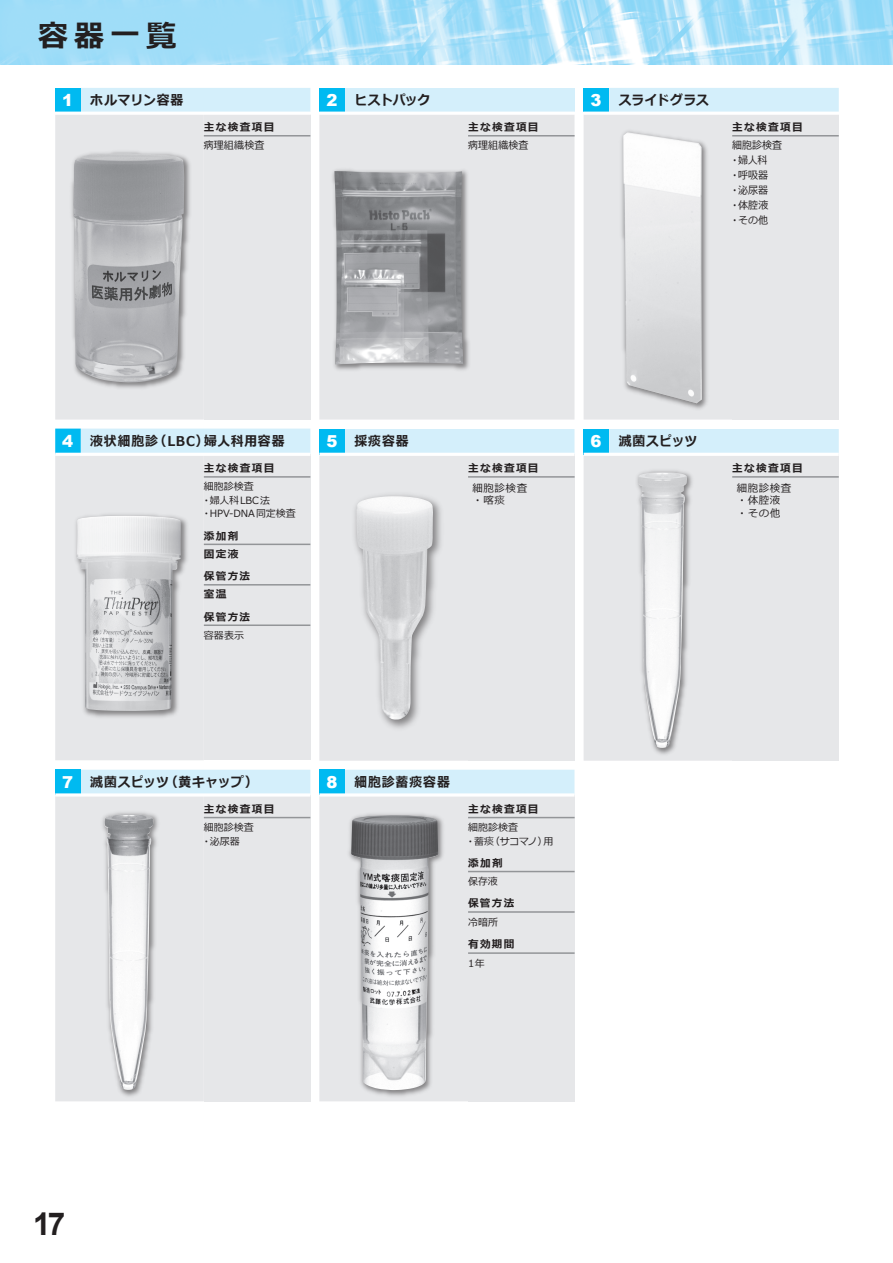
<style>
.page{position:relative;width:893px;height:1263px;background:#fff}
.page>*{position:absolute;margin:0;border:0;box-sizing:border-box;transform-origin:0 0}
.t1{font:700 31.5px "Arial";color:#231f20}
.t2{font:700 30px "Meiryo";color:#231f20}
.t3{font:700 13.5px "Meiryo";letter-spacing:.05em;color:#231f20;scale:.95 1}
.t4{font:700 13.5px "Meiryo";letter-spacing:.015em;color:#231f20;scale:.95 1}
.t5{font:700 13.5px "Meiryo";letter-spacing:.02em;color:#231f20;scale:.95 1}
.t6{font:700 13.5px "Meiryo";letter-spacing:.075em;color:#231f20;scale:.95 1}
.t7{font:700 10.65px "Meiryo";letter-spacing:.12em;color:#231f20}
.t8{font:10.5px/15px "Meiryo";letter-spacing:-.005em;color:#231f20;scale:.95 1}
.t9{font:10.5px/12.6px "Meiryo";letter-spacing:.05em;color:#231f20}
.t10{font:10.5px "Meiryo";letter-spacing:.015em;color:#231f20;scale:.95 1}
.t11{font:10.5px/12.6px "Meiryo";letter-spacing:.015em;color:#231f20}
.t12{font:10.05px/13.5px "Meiryo";color:#231f20}
.s1{font-family:"Arial";font-weight:900;font-size:16.5px;color:#fff}
</style>
<div class="page">
<img style="left:0;top:0;width:893px;height:65px">
<div style="left:732px;top:113px;width:107px;height:307px;background:#e6e7e9"></div>
<div style="left:609px;top:88px;width:230px;height:24px;background:#d4effb"></div>
<div style="left:584px;top:115px;width:148px;height:305px;background:#e6e7e9"></div>
<div style="left:584px;top:88px;width:25px;height:25px;background:#00baf1"></div>
<hr style="left:584px;top:112px;width:255px;height:3px;background:#fff">
<hr style="left:732px;top:135px;width:107px;height:2px;background:#939598">
<img style="left:619px;top:127px;width:93px;height:287px">
<img style="left:623px;top:132px;width:79px;height:271px">
<div style="left:732px;top:454px;width:107px;height:307px;background:#e6e7e9"></div>
<div style="left:609px;top:429px;width:230px;height:24px;background:#d4effb"></div>
<div style="left:584px;top:456px;width:148px;height:305px;background:#e6e7e9"></div>
<div style="left:584px;top:429px;width:25px;height:25px;background:#00baf1"></div>
<hr style="left:584px;top:453px;width:255px;height:3px;background:#fff">
<hr style="left:732px;top:476px;width:107px;height:2px;background:#939598">
<img style="left:632px;top:468px;width:65px;height:289px">
<img style="left:638px;top:472px;width:49px;height:276px">
<div style="left:319px;top:115px;width:255px;height:305px;background:#e6e7e9"></div>
<div style="left:345px;top:88px;width:229px;height:25px;background:#d4effb"></div>
<div style="left:319px;top:88px;width:26px;height:25px;background:#00baf1"></div>
<hr style="left:319px;top:112px;width:255px;height:3px;background:#fff">
<hr style="left:468px;top:135px;width:107px;height:2px;background:#939598">
<img style="left:329px;top:166px;width:144px;height:209px">
<img style="left:334px;top:171px;width:129px;height:193px">
<div style="left:468px;top:454px;width:106px;height:307px;background:#e6e7e9"></div>
<div style="left:345px;top:429px;width:229px;height:24px;background:#d4effb"></div>
<div style="left:319px;top:456px;width:149px;height:305px;background:#e6e7e9"></div>
<div style="left:319px;top:429px;width:26px;height:25px;background:#00baf1"></div>
<hr style="left:319px;top:453px;width:255px;height:3px;background:#fff">
<hr style="left:468px;top:476px;width:107px;height:2px;background:#939598">
<img style="left:348px;top:488px;width:101px;height:246px">
<img style="left:356px;top:496px;width:77px;height:224px">
<div style="left:468px;top:795px;width:106px;height:306px;background:#e6e7e9"></div>
<div style="left:345px;top:770px;width:229px;height:23px;background:#d4effb"></div>
<div style="left:319px;top:796px;width:149px;height:305px;background:#e6e7e9"></div>
<div style="left:319px;top:770px;width:26px;height:25px;background:#00baf1"></div>
<hr style="left:319px;top:793px;width:255px;height:3px;background:#fff">
<hr style="left:468px;top:817px;width:107px;height:1px;background:#939598">
<hr style="left:468px;top:871px;width:107px;height:1px;background:#939598">
<hr style="left:468px;top:911px;width:107px;height:2px;background:#939598">
<hr style="left:468px;top:952px;width:107px;height:2px;background:#939598">
<img style="left:346px;top:810px;width:102px;height:291px">
<img style="left:351px;top:815px;width:87px;height:275px">
<div style="left:204px;top:113px;width:106px;height:307px;background:#e6e7e9"></div>
<div style="left:81px;top:88px;width:229px;height:24px;background:#d4effb"></div>
<div style="left:55px;top:115px;width:149px;height:305px;background:#e6e7e9"></div>
<div style="left:55px;top:88px;width:26px;height:25px;background:#00baf1"></div>
<hr style="left:55px;top:112px;width:255px;height:3px;background:#fff">
<hr style="left:204px;top:135px;width:106px;height:2px;background:#939598">
<img style="left:68px;top:148px;width:126px;height:245px">
<img style="left:73px;top:153px;width:112px;height:231px">
<div style="left:204px;top:454px;width:106px;height:306px;background:#e6e7e9"></div>
<div style="left:55px;top:456px;width:149px;height:304px;background:#e6e7e9"></div>
<svg style="left:55px;top:429px;width:255px;height:24px;background:#bfe9fa"></svg>
<hr style="left:55px;top:453px;width:255px;height:3px;background:#fff">
<hr style="left:204px;top:544px;width:106px;height:1px;background:#939598">
<hr style="left:204px;top:584px;width:106px;height:1px;background:#939598">
<hr style="left:204px;top:624px;width:106px;height:2px;background:#939598">
<hr style="left:204px;top:476px;width:106px;height:2px;background:#939598">
<img style="left:71px;top:511px;width:120px;height:210px">
<img style="left:77px;top:516px;width:104px;height:195px">
<div style="left:204px;top:795px;width:106px;height:306px;background:#e6e7e9"></div>
<div style="left:81px;top:770px;width:229px;height:23px;background:#d4effb"></div>
<div style="left:55px;top:796px;width:149px;height:305px;background:#e6e7e9"></div>
<div style="left:55px;top:770px;width:26px;height:25px;background:#00baf1"></div>
<hr style="left:55px;top:793px;width:255px;height:3px;background:#fff">
<hr style="left:204px;top:817px;width:106px;height:1px;background:#939598">
<img style="left:100px;top:810px;width:63px;height:289px">
<img style="left:104px;top:814px;width:49px;height:276px">
<h2 class="t2" style="left:38px;top:15px;width:140px">容器一覧</h2>
<p class="t3" style="left:62px;top:91px;width:129px"><span class="s1">1</span> ホルマリン容器</p>
<p class="t7" style="left:204px;top:120px;width:72px">主な検査項目</p>
<p class="t10" style="left:204px;top:138px;width:65px">病理組織検査</p>
<p class="t3" style="left:326px;top:91px;width:111px"><span class="s1">2</span> ヒストパック</p>
<p class="t7" style="left:468px;top:120px;width:72px">主な検査項目</p>
<p class="t10" style="left:468px;top:138px;width:65px">病理組織検査</p>
<p class="t5" style="left:591px;top:91px;width:126px"><span class="s1">3</span> スライドグラス</p>
<p class="t7" style="left:732px;top:120px;width:72px">主な検査項目</p>
<p class="t8" style="left:730px;top:138px;width:57px">細胞診検査・婦人科<br>・呼吸器<br>・泌尿器<br>・体腔液<br>・その他</p>
<p class="t3" style="left:62px;top:432px;width:236px"><span class="s1">4</span> 液状細胞診（LBC）婦人科用容器</p>
<p class="t7" style="left:204px;top:461px;width:72px">主な検査項目</p>
<p class="t12" style="left:201px;top:480px;width:96px">細胞診検査<br>・婦人科LBC法・HPV-DNA同定検査</p>
<p class="t7" style="left:204px;top:528px;width:36px">添加剤</p>
<p class="t7" style="left:204px;top:546px;width:36px">固定液</p>
<p class="t7" style="left:204px;top:569px;width:48px">保管方法</p>
<p class="t7" style="left:204px;top:609px;width:48px">保管方法</p>
<p class="t12" style="left:204px;top:629px;width:42px">容器表示</p>
<p class="t7" style="left:204px;top:587px;width:24px">室温</p>
<p class="t3" style="left:326px;top:432px;width:88px"><span class="s1">5</span> 採痰容器</p>
<p class="t7" style="left:468px;top:461px;width:72px">主な検査項目</p>
<p class="t11" style="left:473px;top:482px;width:56px">細胞診検査・喀痰</p>
<p class="t3" style="left:591px;top:432px;width:114px"><span class="s1">6</span> 滅菌スピッツ</p>
<p class="t7" style="left:732px;top:461px;width:72px">主な検査項目</p>
<p class="t9" style="left:737px;top:482px;width:56px">細胞診検査・体腔液・その他</p>
<p class="t4" style="left:62px;top:773px;width:207px"><span class="s1">7</span> 滅菌スピッツ（黄キャップ）</p>
<p class="t12" style="left:201px;top:821px;width:54px">細胞診検査・泌尿器</p>
<p class="t7" style="left:204px;top:801px;width:72px">主な検査項目</p>
<p class="t6" style="left:326px;top:773px;width:132px"><span class="s1">8</span> 細胞診蓄痰容器</p>
<p class="t7" style="left:468px;top:801px;width:72px">主な検査項目</p>
<p class="t12" style="left:466px;top:821px;width:89px">細胞診検査<br>・蓄痰（サコマノ）用</p>
<p class="t7" style="left:468px;top:855px;width:36px">添加剤</p>
<p class="t7" style="left:468px;top:896px;width:48px">保管方法</p>
<p class="t12" style="left:468px;top:916px;width:31px">冷暗所</p>
<p class="t12" style="left:468px;top:957px;width:18px">1年</p>
<p class="t12" style="left:468px;top:875px;width:31px">保存液</p>
<p class="t7" style="left:468px;top:937px;width:48px">有効期間</p>
<h1 class="t1" style="left:33px;top:1201px;width:34px">17</h1>
</div>
